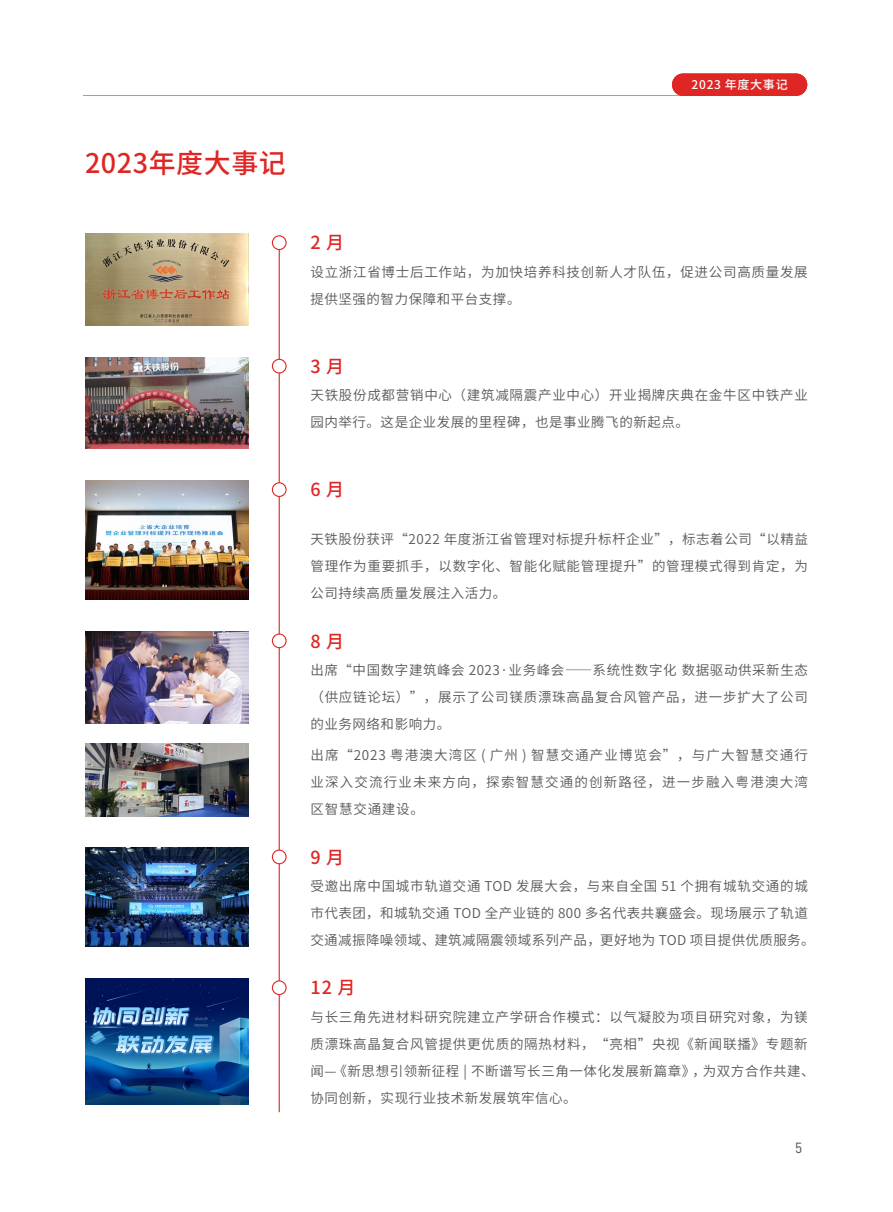
<style>
.page{position:relative;width:893px;height:1212px;background:#fff}
.page>*{position:absolute;margin:0;border:0;box-sizing:border-box;transform-origin:0 0}
.t1{font:500 27px "Source Han Sans CN";letter-spacing:.02em;color:#df2624}
.t2{font:500 18px "Source Han Sans CN";color:#df2624}
.t3{font:15px "D DIN PRO Regular";color:#595757}
.t4{font:13.5px/27px "Source Han Sans CN";letter-spacing:.055em;color:#595757}
.t5{font:13.5px/27px "Source Han Sans CN";letter-spacing:.035em;color:#595757}
.t6{font:500 12px "Source Han Sans CN";letter-spacing:.06em;color:#fff}
</style>
<div class="page">
<hr style="left:83px;top:95px;width:711px;height:1px;background:#9fa0a0">
<div style="left:672px;top:73px;width:135px;height:23px;background:#df2624;border-radius:11px"></div>
<hr style="left:279px;top:239px;width:1px;height:873px;background:#df2624">
<div style="left:272px;top:236px;width:14px;height:13px;background:#fff;border-radius:50%"></div>
<div style="left:272px;top:235px;width:15px;height:15px;border:1px solid #df2624;border-radius:50%"></div>
<img style="left:85px;top:234px;width:163px;height:91px">
<div style="left:272px;top:359px;width:14px;height:14px;background:#fff;border-radius:50%"></div>
<div style="left:272px;top:359px;width:15px;height:14px;border:1px solid #df2624;border-radius:50%"></div>
<img style="left:85px;top:357px;width:163px;height:92px">
<div style="left:272px;top:483px;width:14px;height:13px;background:#fff;border-radius:50%"></div>
<div style="left:272px;top:482px;width:15px;height:15px;border:1px solid #df2624;border-radius:50%"></div>
<img style="left:85px;top:480px;width:163px;height:120px">
<div style="left:272px;top:850px;width:14px;height:14px;background:#fff;border-radius:50%"></div>
<div style="left:272px;top:849px;width:15px;height:15px;border:1px solid #df2624;border-radius:50%"></div>
<img style="left:85px;top:848px;width:163px;height:99px">
<div style="left:272px;top:981px;width:14px;height:13px;background:#fff;border-radius:50%"></div>
<div style="left:272px;top:980px;width:15px;height:15px;border:1px solid #df2624;border-radius:50%"></div>
<img style="left:85px;top:979px;width:163px;height:125px">
<div style="left:272px;top:634px;width:14px;height:14px;background:#fff;border-radius:50%"></div>
<div style="left:272px;top:633px;width:15px;height:15px;border:1px solid #df2624;border-radius:50%"></div>
<img style="left:85px;top:632px;width:163px;height:91px">
<img style="left:85px;top:743px;width:163px;height:73px">
<h1 class="t1" style="left:85px;top:147px;width:202px">2023年度大事记</h1>
<h2 class="t2" style="left:310px;top:233px;width:35px">2 月</h2>
<p class="t6" style="left:689px;top:78px;width:106px">稳健治理 作风如铁</p>
<p class="t6" style="left:692px;top:78px;width:98px">2023 年度大事记</p>
<p class="t4" style="left:310px;top:259px;width:499px">设立浙江省博士后工作站，为加快培养科技创新人才队伍，促进公司高质量发展提供坚强的智力保障和平台支撑。</p>
<h2 class="t2" style="left:310px;top:356px;width:35px">3 月</h2>
<p class="t4" style="left:310px;top:382px;width:499px">天铁股份成都营销中心（建筑减隔震产业中心）开业揭牌庆典在金牛区中铁产业园内举行。这是企业发展的里程碑，也是事业腾飞的新起点。</p>
<h2 class="t2" style="left:310px;top:480px;width:35px">6 月</h2>
<p class="t4" style="left:310px;top:526px;width:499px;text-align:justify">天铁股份获评“2022 年度浙江省管理对标提升标杆企业”，标志着公司“以精益管理作为重要抓手，以数字化、智能化赋能管理提升”的管理模式得到肯定，为公司持续高质量发展注入活力。</p>
<h2 class="t2" style="left:310px;top:631px;width:35px">8 月</h2>
<p class="t4" style="left:310px;top:657px;width:499px;text-align:justify">出席“中国数字建筑峰会 2023·业务峰会——系统性数字化 数据驱动供采新生态（供应链论坛）”，展示了公司镁质漂珠高晶复合风管产品，进一步扩大了公司的业务网络和影响力。</p>
<p class="t4" style="left:310px;top:742px;width:499px;text-align:justify">出席“2023 粤港澳大湾区 ( 广州 ) 智慧交通产业博览会”，与广大智慧交通行业深入交流行业未来方向，探索智慧交通的创新路径，进一步融入粤港澳大湾区智慧交通建设。</p>
<h2 class="t2" style="left:310px;top:847px;width:35px">9 月</h2>
<p class="t5" style="left:310px;top:873px;width:506px">受邀出席中国城市轨道交通 TOD 发展大会，与来自全国 51 个拥有城轨交通的城市代表团，和城轨交通 TOD 全产业链的 800 多名代表共襄盛会。现场展示了轨道交通减振降噪领域、建筑减隔震领域系列产品，更好地为 TOD 项目提供优质服务。</p>
<h2 class="t2" style="left:310px;top:978px;width:47px">12 月</h2>
<p class="t4" style="left:310px;top:1004px;width:506px">与长三角先进材料研究院建立产学研合作模式：以气凝胶为项目研究对象，为镁质漂珠高晶复合风管提供更优质的隔热材料，“亮相”央视《新闻联播》专题新闻—《新思想引领新征程 | 不断谱写长三角一体化发展新篇章》，为双方合作共建、协同创新，实现行业技术新发展筑牢信心。</p>
<p class="t3" style="left:795px;top:1140px;width:9px">5</p>
</div>
